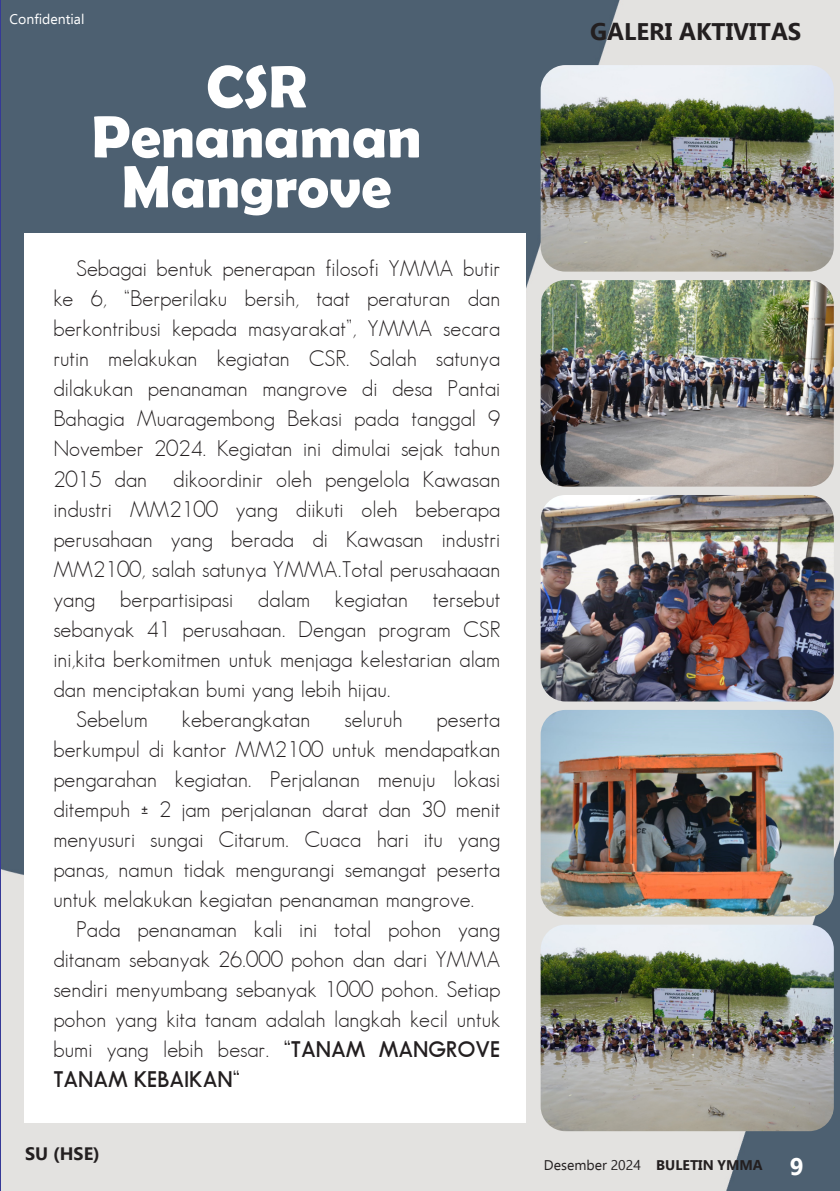
<style>
.page{position:relative;width:840px;height:1191px;background:#fff}
.page>*{position:absolute;margin:0;border:0;box-sizing:border-box;transform-origin:0 0}
.t1{font:700 60px/50px "Berlin Sans FB Demi";color:#fff;text-align:center}
.t2{font:700 24px "Ebrima";color:#231f20}
.t3{font:22px/30px "Bougan S Si";color:#231f20;text-align:justify}
.t4{font:700 18px "Ebrima";color:#231f20}
.t5{font:14px "Ebrima";color:#231f20}
.t6{font:14px "Ebrima";color:#fff}
.s1{font-weight:600}
.s2{font-weight:700}
.s3{font-weight:700;font-size:24px;color:#fff}
</style>
<div class="page">
<img style="left:1px;top:1px;width:838px;height:1190px">
<hr style="left:0;top:0;width:1px;height:1191px;background:#353997">
<div style="left:24px;top:233px;width:501px;height:890px;background:#fff"></div>
<img style="left:540px;top:65px;width:293px;height:207px;border-radius:25px">
<img style="left:540px;top:495px;width:293px;height:206px;border-radius:25px">
<img style="left:540px;top:280px;width:293px;height:206px;border-radius:25px">
<img style="left:540px;top:710px;width:293px;height:206px;border-radius:25px">
<img style="left:540px;top:924px;width:293px;height:207px;border-radius:25px">
<p class="t6" style="left:10px;top:13px;width:76px">Confidential</p>
<h1 class="t1" style="left:92px;top:61px;width:331px">CSR<br>Penanaman<br>Mangrove</h1>
<p class="t3" style="left:76px;top:255px;width:425px">Sebagai bentuk penerapan filosofi YMMA butir</p>
<p class="t3" style="left:53px;top:285px;width:448px">ke 6, “Berperilaku bersih, taat peraturan dan</p>
<p class="t3" style="left:53px;top:315px;width:448px">berkontribusi kepada masyarakat”, YMMA secara</p>
<p class="t3" style="left:53px;top:345px;width:448px">rutin melakukan kegiatan CSR. Salah satunya</p>
<p class="t3" style="left:53px;top:375px;width:448px">dilakukan penanaman mangrove di desa Pantai</p>
<p class="t3" style="left:53px;top:405px;width:448px">Bahagia Muaragembong Bekasi pada tanggal 9</p>
<p class="t3" style="left:53px;top:435px;width:448px">November 2024. Kegiatan ini dimulai sejak tahun</p>
<p class="t3" style="left:53px;top:465px;width:448px">2015 dan dikoordinir oleh pengelola Kawasan</p>
<p class="t3" style="left:53px;top:495px;width:448px">industri MM2100 yang diikuti oleh beberapa</p>
<p class="t3" style="left:53px;top:525px;width:448px">perusahaan yang berada di Kawasan industri</p>
<p class="t3" style="left:53px;top:555px;width:448px">MM2100, salah satunya YMMA.Total perusahaaan</p>
<p class="t3" style="left:53px;top:585px;width:448px">yang berpartisipasi dalam kegiatan tersebut</p>
<p class="t3" style="left:53px;top:615px;width:448px">sebanyak 41 perusahaan. Dengan program CSR</p>
<p class="t3" style="left:53px;top:645px;width:448px">ini,kita berkomitmen untuk menjaga kelestarian alam</p>
<p class="t3" style="left:53px;top:675px;width:339px">dan menciptakan bumi yang lebih hijau.</p>
<p class="t3" style="left:76px;top:705px;width:73px">Sebelum</p>
<p class="t3" style="left:182px;top:705px;width:130px">keberangkatan</p>
<p class="t3" style="left:344px;top:705px;width:60px">seluruh</p>
<p class="t3" style="left:53px;top:705px;width:448px;text-indent:383px">peserta berkumpul di kantor MM2100 untuk mendapatkan pengarahan kegiatan. Perjalanan menuju lokasi ditempuh ± 2 jam perjalanan darat dan 30 menit menyusuri sungai Citarum. Cuaca hari itu yang panas, namun tidak mengurangi semangat peserta untuk melakukan kegiatan penanaman mangrove.</p>
<p class="t3" style="left:53px;top:915px;width:448px;text-indent:23px">Pada penanaman kali ini total pohon yang ditanam sebanyak 26.000 pohon dan dari YMMA sendiri menyumbang sebanyak 1000 pohon. Setiap pohon yang kita tanam adalah langkah kecil untuk bumi yang lebih besar. <span class="s1">“TANAM MANGROVE TANAM KEBAIKAN“</span></p>
<p class="t4" style="left:25px;top:1146px;width:76px">SU (HSE)</p>
<p class="t2" style="left:589px;top:22px;width:212px">GALERI AKTIVITAS</p>
<p class="t5" style="left:543px;top:1160px;width:261px">Desember 2024 <span class="s2">BULETIN YMMA</span> <span class="s3">9</span></p>
</div>
